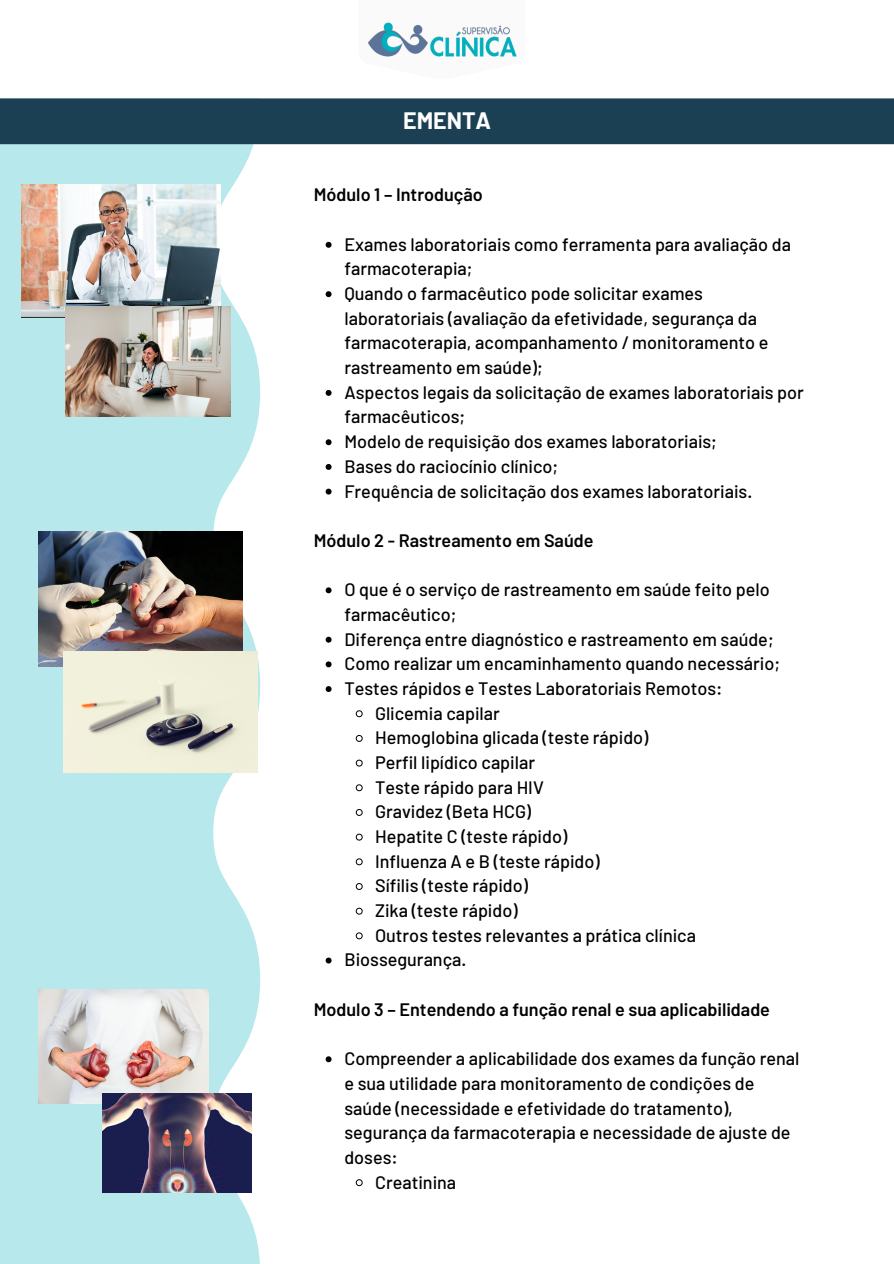
<style>
.page{position:relative;width:894px;height:1264px;background:#fff}
.page>*{position:absolute;margin:0;border:0;box-sizing:border-box;transform-origin:0 0}
.t1{font:700 23.25px "Barlow";color:#fff}
.t2{font:500 18px/24.6px "Barlow";color:#000}
.t3{font:600 18px "Barlow";color:#000}
</style>
<div class="page">
<svg style="left:0;top:144px;width:260px;height:1119px;background:#bee9ed"></svg>
<div style="left:0;top:98px;width:893px;height:46px;background:#1b4053"></div>
<img style="left:368px;top:22px;width:149px;height:35px">
<img style="left:38px;top:531px;width:204px;height:135px">
<svg style="left:325px;top:242px;width:6px;height:6px"></svg>
<svg style="left:325px;top:291px;width:6px;height:6px"></svg>
<svg style="left:325px;top:390px;width:6px;height:6px"></svg>
<svg style="left:325px;top:439px;width:6px;height:6px"></svg>
<svg style="left:325px;top:464px;width:6px;height:6px"></svg>
<svg style="left:325px;top:488px;width:6px;height:6px"></svg>
<svg style="left:325px;top:587px;width:6px;height:6px"></svg>
<svg style="left:325px;top:636px;width:6px;height:6px"></svg>
<svg style="left:325px;top:661px;width:6px;height:6px"></svg>
<svg style="left:325px;top:686px;width:6px;height:6px"></svg>
<svg style="left:355px;top:710px;width:8px;height:8px"></svg>
<svg style="left:355px;top:735px;width:8px;height:7px"></svg>
<svg style="left:355px;top:759px;width:8px;height:8px"></svg>
<svg style="left:355px;top:784px;width:8px;height:8px"></svg>
<svg style="left:355px;top:809px;width:8px;height:7px"></svg>
<svg style="left:355px;top:833px;width:8px;height:8px"></svg>
<svg style="left:355px;top:858px;width:8px;height:8px"></svg>
<svg style="left:355px;top:883px;width:8px;height:7px"></svg>
<svg style="left:355px;top:907px;width:8px;height:8px"></svg>
<svg style="left:355px;top:932px;width:8px;height:8px"></svg>
<svg style="left:325px;top:957px;width:6px;height:6px"></svg>
<svg style="left:325px;top:1056px;width:6px;height:6px"></svg>
<svg style="left:355px;top:1179px;width:8px;height:7px"></svg>
<img style="left:38px;top:989px;width:170px;height:114px">
<img style="left:103px;top:1093px;width:148px;height:99px">
<img style="left:64px;top:651px;width:193px;height:121px">
<img style="left:22px;top:184px;width:198px;height:133px">
<img style="left:65px;top:306px;width:166px;height:110px">
<p class="t1" style="left:403px;top:106px;width:90px">EMENTA</p>
<p class="t3" style="left:314px;top:183px;width:170px">Módulo 1 – Introdução</p>
<p class="t2" style="left:344px;top:231px;width:461px">Exames laboratoriais como ferramenta para avaliação da farmacoterapia;<br>Quando o farmacêutico pode solicitar exames laboratoriais (avaliação da efetividade, segurança da farmacoterapia, acompanhamento / monitoramento e rastreamento em saúde);<br>Aspectos legais da solicitação de exames laboratoriais por farmacêuticos;<br>Modelo de requisição dos exames laboratoriais;<br>Bases do raciocínio clínico;<br>Frequência de solicitação dos exames laboratoriais.</p>
<p class="t3" style="left:314px;top:529px;width:281px">Módulo 2 - Rastreamento em Saúde</p>
<p class="t2" style="left:344px;top:576px;width:427px">O que é o serviço de rastreamento em saúde feito pelo</p>
<p class="t2" style="left:344px;top:601px;width:113px">farmacêutico;</p>
<p class="t2" style="left:344px;top:626px;width:430px">Diferença entre diagnóstico e rastreamento em saúde;</p>
<p class="t2" style="left:344px;top:650px;width:437px">Como realizar um encaminhamento quando necessário;</p>
<p class="t2" style="left:344px;top:675px;width:379px">Testes rápidos e Testes Laboratoriais Remotos:</p>
<p class="t2" style="left:375px;top:700px;width:126px">Glicemia capilar</p>
<p class="t2" style="left:375px;top:724px;width:275px">Hemoglobina glicada (teste rápido)</p>
<p class="t2" style="left:375px;top:749px;width:161px">Perfil lipídico capilar</p>
<p class="t2" style="left:375px;top:774px;width:170px">Teste rápido para HIV</p>
<p class="t2" style="left:375px;top:798px;width:157px">Gravidez (Beta HCG)</p>
<p class="t2" style="left:375px;top:823px;width:194px">Hepatite C (teste rápido)</p>
<p class="t2" style="left:375px;top:848px;width:226px">Influenza A e B (teste rápido)</p>
<p class="t2" style="left:375px;top:872px;width:154px">Sífilis (teste rápido)</p>
<p class="t2" style="left:375px;top:897px;width:144px">Zika (teste rápido)</p>
<p class="t2" style="left:375px;top:922px;width:322px">Outros testes relevantes a prática clínica</p>
<p class="t2" style="left:344px;top:946px;width:123px">Biossegurança.</p>
<p class="t3" style="left:314px;top:997px;width:457px">Modulo 3 – Entendendo a função renal e sua aplicabilidade</p>
<p class="t2" style="left:344px;top:1045px;width:456px">Compreender a aplicabilidade dos exames da função renal</p>
<p class="t2" style="left:344px;top:1070px;width:411px">e sua utilidade para monitoramento de condições de</p>
<p class="t2" style="left:344px;top:1095px;width:390px">saúde (necessidade e efetividade do tratamento),</p>
<p class="t2" style="left:344px;top:1119px;width:447px">segurança da farmacoterapia e necessidade de ajuste de</p>
<p class="t2" style="left:344px;top:1144px;width:55px">doses:</p>
<p class="t2" style="left:375px;top:1169px;width:83px">Creatinina</p>
</div>
